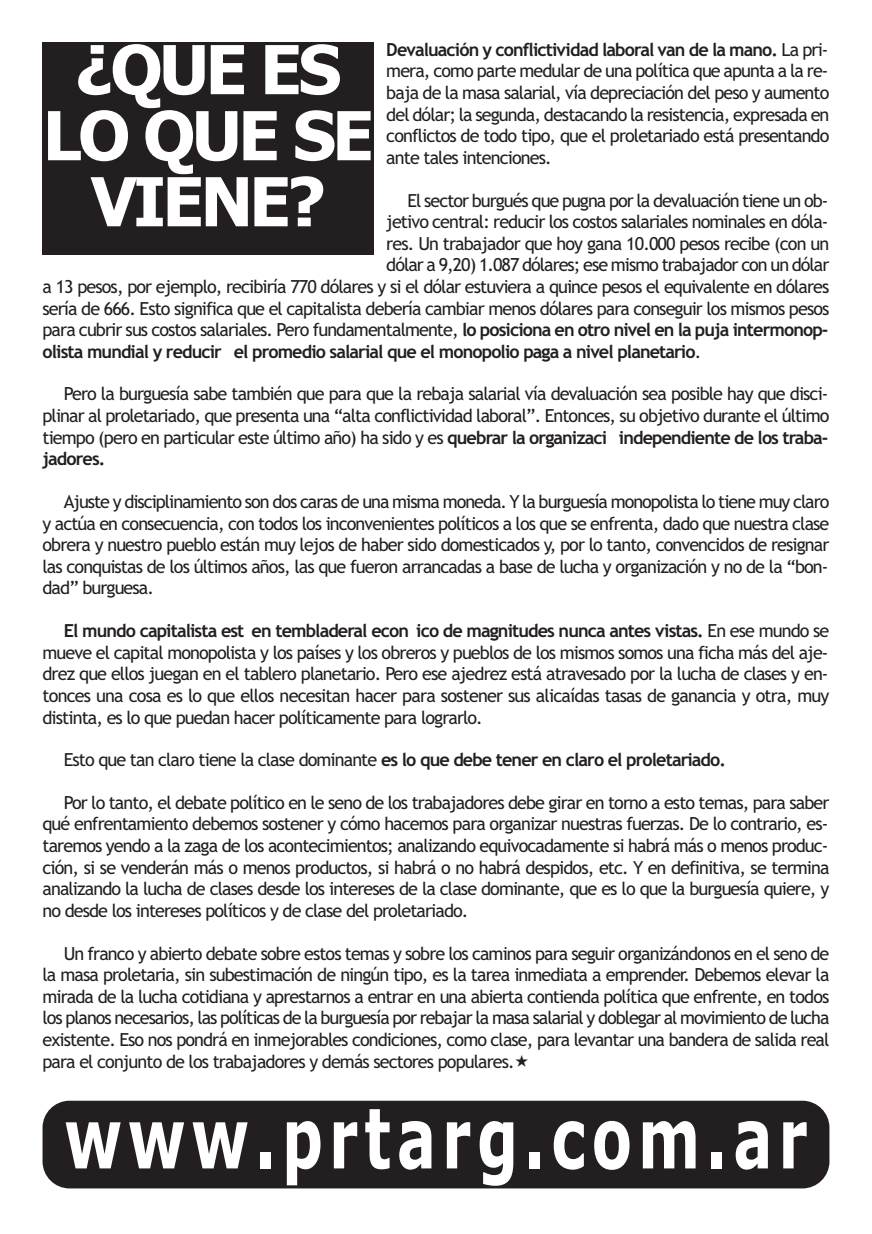
<style>
.page{position:relative;width:872px;height:1234px;background:#fff}
.page>*{position:absolute;margin:0;border:0;box-sizing:border-box;transform-origin:0 0}
.t1{font:700 84px "Verdana";letter-spacing:.1em;color:#fff;scale:.7 1}
.t2{font:700 67.5px/66px "Tahoma";letter-spacing:-.05em;color:#fff;text-align:center}
.t3{font:18px/21.6px "Trebuchet MS";letter-spacing:-.05em;color:#231f20;text-align:justify}
.t4{font:700 18px "Trebuchet MS";letter-spacing:-.05em;color:#231f20}
.s1{font-weight:700}
.s2{font-weight:400}
</style>
<div class="page">
<div style="left:43px;top:1100px;width:786px;height:88px;background:#231f20;border-radius:27px"></div>
<div style="left:43px;top:43px;width:331px;height:211px;background:#231f20"></div>
<h2 class="t2" style="left:43px;top:38px;width:332px">¿QUÉ ES<br>LO QUE SE<br>VIENE?</h2>
<p class="t3" style="left:386px;top:39px;width:444px"><span class="s1">Devaluación y conflictividad laboral van de la mano.</span> La pri&shy;mera, como parte medular de una política que apunta a la re&shy;baja de la masa salarial, vía depreciación del peso y aumento del dólar; la segunda, destacando la resistencia, expresada en conflictos de todo tipo, que el proletariado está presentando ante tales intenciones.</p>
<p class="t3" style="left:407px;top:189px;width:422px">El sector burgués que pugna por la devaluación tiene un ob-</p>
<p class="t3" style="left:386px;top:211px;width:444px">jetivo central: reducir los costos salariales nominales en dóla-</p>
<p class="t3" style="left:386px;top:233px;width:444px">res. Un trabajador que hoy gana 10.000 pesos recibe (con un</p>
<p class="t3" style="left:386px;top:254px;width:444px">dólar a 9,20) 1.087 dólares; ese mismo trabajador con un dólar</p>
<p class="t3" style="left:43px;top:276px;width:788px">a 13 pesos, por ejemplo, recibiría 770 dólares y si el dólar estuviera a quince pesos el equivalente en dólares</p>
<p class="t3" style="left:43px;top:297px;width:788px">sería de 666. Esto significa que el capitalista debería cambiar menos dólares para conseguir los mismos pesos</p>
<p class="t3" style="left:43px;top:319px;width:787px">para cubrir sus costos salariales. Pero fundamentalmente, <span class="s1">lo posiciona en otro nivel en la puja intermonop-</span></p>
<p class="t4" style="left:43px;top:341px;width:660px">olista mundial y reducir el promedio salarial que el monopolio paga a nivel planetario<span class="s2">.</span></p>
<p class="t3" style="left:43px;top:383px;width:788px;text-indent:21px">Pero la burguesía sabe también que para que la rebaja salarial vía devaluación sea posible hay que disci&shy;plinar al proletariado, que presenta una “alta conflictividad laboral”. Entonces, su objetivo durante el último tiempo (pero en particular este último año) ha sido y es <span class="s1">quebrar la organizaci independiente de los traba&shy;jadores.</span></p>
<p class="t3" style="left:43px;top:491px;width:788px;text-indent:21px">Ajuste y disciplinamiento son dos caras de una misma moneda. Y la burguesía monopolista lo tiene muy claro y actúa en consecuencia, con todos los inconvenientes políticos a los que se enfrenta, dado que nuestra clase obrera y nuestro pueblo están muy lejos de haber sido domesticados y, por lo tanto, convencidos de resignar las conquistas de los últimos años, las que fueron arrancadas a base de lucha y organización y no de la “bon&shy;dad” burguesa.</p>
<p class="t3" style="left:43px;top:620px;width:788px;text-indent:21px"><span class="s1">El mundo capitalista est en tembladeral econ ico de magnitudes nunca antes vistas.</span> En ese mundo se mueve el capital monopolista y los países y los obreros y pueblos de los mismos somos una ficha más del aje&shy;drez que ellos juegan en el tablero planetario. Pero ese ajedrez está atravesado por la lucha de clases y en&shy;tonces una cosa es lo que ellos necesitan hacer para sostener sus alicaídas tasas de ganancia y otra, muy distinta, es lo que puedan hacer políticamente para lograrlo.</p>
<p class="t4" style="left:64px;top:749px;width:664px"><span class="s2">Esto que tan claro tiene la clase dominante</span> es lo que debe tener en claro el proletariado.</p>
<p class="t3" style="left:43px;top:791px;width:788px;text-indent:21px">Por lo tanto, el debate político en le seno de los trabajadores debe girar en torno a esto temas, para saber qué enfrentamiento debemos sostener y cómo hacemos para organizar nuestras fuerzas. De lo contrario, es&shy;taremos yendo a la zaga de los acontecimientos; analizando equivocadamente si habrá más o menos produc&shy;ción, si se venderán más o menos productos, si habrá o no habrá despidos, etc. Y en definitiva, se termina analizando la lucha de clases desde los intereses de la clase dominante, que es lo que la burguesía quiere, y no desde los intereses políticos y de clase del proletariado.</p>
<p class="t3" style="left:43px;top:942px;width:788px;text-indent:21px">Un franco y abierto debate sobre estos temas y sobre los caminos para seguir organizándonos en el seno de la masa proletaria, sin subestimación de ningún tipo, es la tarea inmediata a emprender. Debemos elevar la mirada de la lucha cotidiana y aprestarnos a entrar en una abierta contienda política que enfrente, en todos los planos necesarios, las políticas de la burguesía por rebajar la masa salarial y doblegar al movimiento de lucha existente. Eso nos pondrá en inmejorables condiciones, como clase, para levantar una bandera de salida real para el conjunto de los trabajadores y demás sectores populares.</p>
<h1 class="t1" style="left:64px;top:1089px;width:1063px">www.prtarg.com.ar</h1>
</div>
